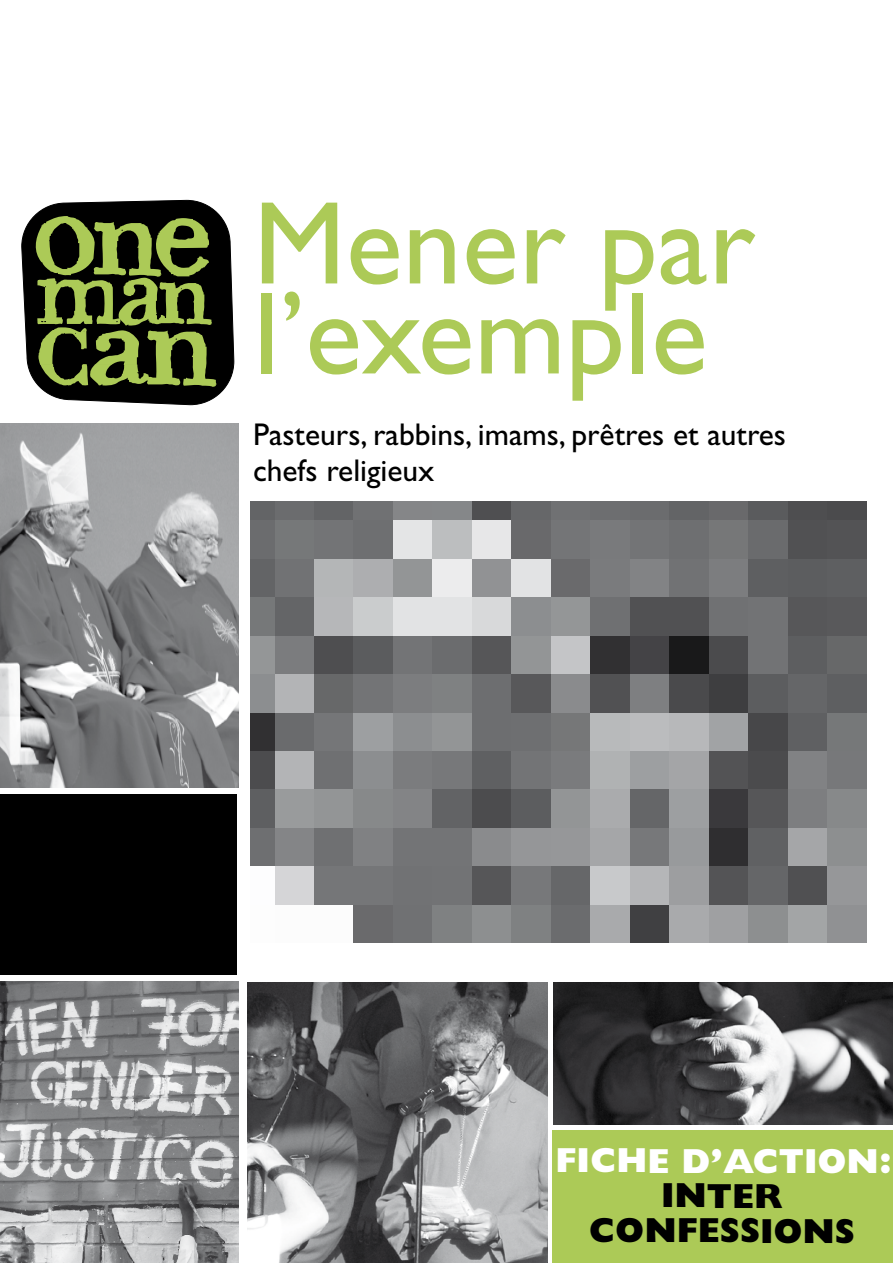
<style>
.page{position:relative;width:893px;height:1263px;background:#fff}
.page>*{position:absolute;margin:0;border:0;box-sizing:border-box;transform-origin:0 0}
.t1{font:118.5px/90px "Gill Sans";color:#acca57}
.t2{font:800 34.95px/35px "Gill Sans";color:#000;text-align:center}
.t3{font:800 34.95px "Gill Sans";color:#fff}
.t4{font:31.5px/36px "Gill Sans";color:#000}
</style>
<div class="page">
<div style="left:553px;top:1130px;width:340px;height:133px;background:#acca57"></div>
<img style="left:251px;top:502px;width:615px;height:440px">
<svg style="left:21px;top:199px;width:214px;height:206px;background:#4c5631"></svg>
<svg style="left:670px;top:861px;width:4px;height:32px"></svg>
<img style="left:554px;top:982px;width:339px;height:143px">
<img style="left:248px;top:982px;width:300px;height:281px">
<img style="left:0;top:423px;width:238px;height:364px">
<img style="left:0;top:981px;width:238px;height:282px">
<div style="left:0;top:794px;width:237px;height:181px;background:#000"></div>
<h1 class="t1" style="left:253px;top:199px;width:503px">Mener par l’exemple</h1>
<p class="t4" style="left:253px;top:417px;width:535px">Pasteurs, rabbins, imams, prêtres et autres chefs religieux</p>
<p class="t3" style="left:555px;top:1140px;width:338px">FICHE D’ACTION:</p>
<p class="t2" style="left:589px;top:1178px;width:268px">INTER<br>CONFESSIONS</p>
</div>
